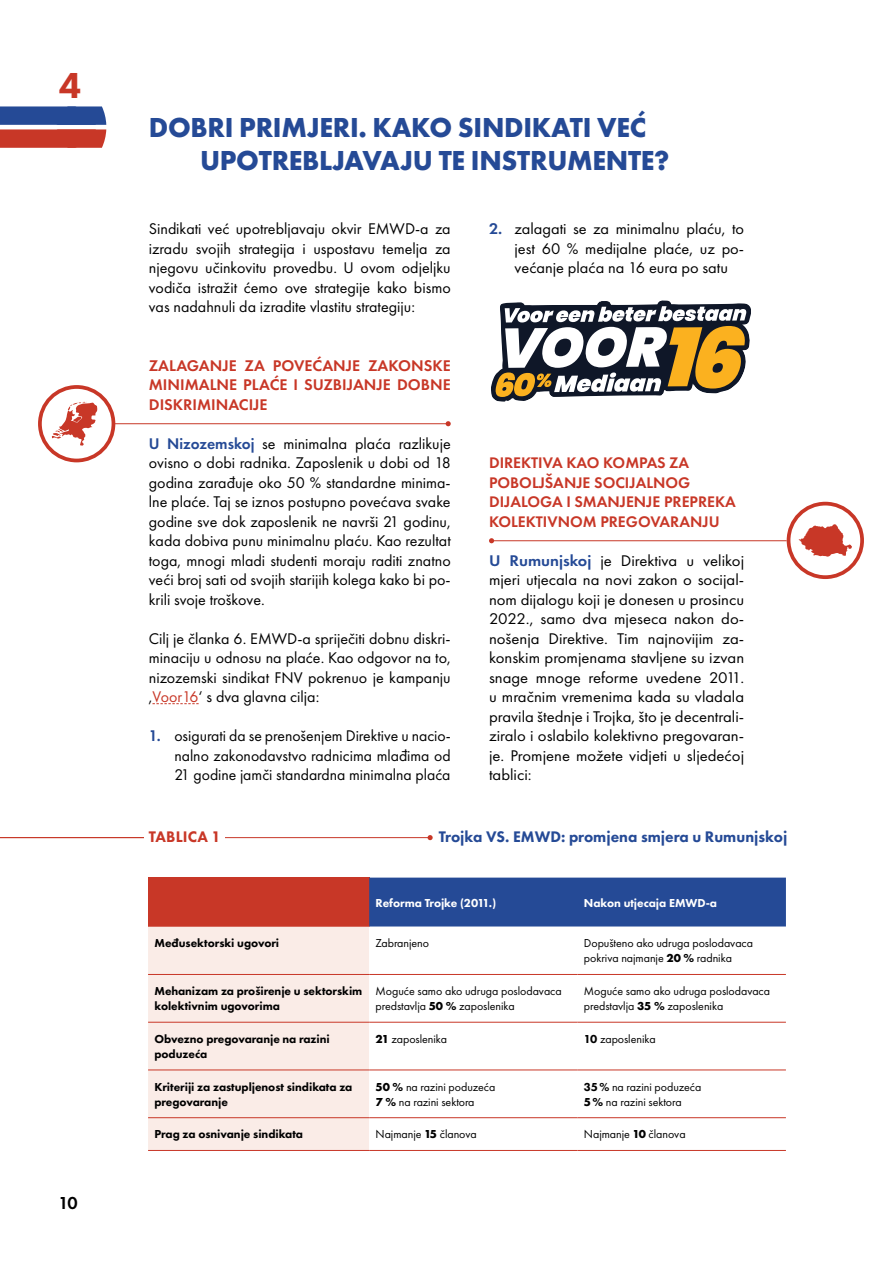
<style>
.page{position:relative;width:893px;height:1263px;background:#fff}
.page>*{position:absolute;margin:0;border:0;box-sizing:border-box;transform-origin:0 0}
.t1{font:800 37.5px "Futura PT";color:#c83727}
.t2{font:700 28.5px/33px "Futura PT";letter-spacing:-.01em;color:#254a96}
.t3{font:600 18px "Futura PT";color:#000}
.t4{font:16.05px/19.5px "Futura PT";color:#000;text-align:justify}
.t5{font:16.05px/19.5px "Futura PT";color:#000;text-align:justify;scale:1.04 1}
.t6{font:600 16.05px/19.5px "Futura PT";color:#c83727;text-align:justify}
.t7{font:600 15.9px/19.5px "Futura PT";color:#c83727}
.t8{font:800 15.9px "Futura PT";color:#254a96}
.t9{font:800 15.9px "Futura PT";letter-spacing:.01em;color:#c83727}
.t10{font:12px/15px "Futura PT";letter-spacing:-.005em;color:#000}
.t11{font:800 12px/15px "Futura PT";letter-spacing:-.005em;color:#000}
.t12{font:800 12px "Futura PT";letter-spacing:-.005em;color:#fff}
.s1{font-weight:600;color:#254a96}
.s2{color:#c83727}
.s3{font-weight:700}
.s4{font-weight:800}
</style>
<div class="page">
<svg style="left:152px;top:703px;width:47px;height:1px"></svg>
<div style="left:38px;top:385px;width:77px;height:77px;border:4px solid #c83727;border-radius:50%"></div>
<hr style="left:113px;top:423px;width:335px;height:1px;background:#c83727">
<svg style="left:446px;top:421px;width:5px;height:5px"></svg>
<svg style="left:52px;top:402px;width:45px;height:44px"></svg>
<svg style="left:491px;top:300px;width:260px;height:102px"></svg>
<hr style="left:492px;top:540px;width:295px;height:1px;background:#c83727">
<svg style="left:489px;top:538px;width:5px;height:5px"></svg>
<div style="left:787px;top:502px;width:77px;height:77px;border:4px solid #c83727;border-radius:50%"></div>
<svg style="left:799px;top:524px;width:53px;height:33px"></svg>
<hr style="left:0;top:837px;width:430px;height:1px;background:#c83727">
<svg style="left:428px;top:835px;width:5px;height:5px"></svg>
<div style="left:145px;top:825px;width:80px;height:21px;background:#fff"></div>
<div style="left:148px;top:878px;width:221px;height:49px;background:#c83727"></div>
<div style="left:369px;top:878px;width:417px;height:49px;background:#254a96"></div>
<div style="left:148px;top:927px;width:221px;height:223px;background:#faece7"></div>
<svg style="left:369px;top:1021px;width:417px;height:98px"></svg>
<hr style="left:148px;top:974px;width:221px;height:1px;background:#c83727">
<hr style="left:369px;top:974px;width:209px;height:1px;background:#c83727">
<hr style="left:578px;top:974px;width:208px;height:1px;background:#c83727">
<hr style="left:148px;top:1022px;width:221px;height:1px;background:#c83727">
<hr style="left:369px;top:1022px;width:209px;height:1px;background:#c83727">
<hr style="left:578px;top:1022px;width:208px;height:1px;background:#c83727">
<hr style="left:148px;top:1070px;width:221px;height:1px;background:#c83727">
<hr style="left:369px;top:1070px;width:209px;height:1px;background:#c83727">
<hr style="left:578px;top:1070px;width:208px;height:1px;background:#c83727">
<hr style="left:148px;top:1117px;width:221px;height:1px;background:#c83727">
<hr style="left:369px;top:1117px;width:209px;height:1px;background:#c83727">
<hr style="left:578px;top:1117px;width:208px;height:1px;background:#c83727">
<hr style="left:148px;top:1150px;width:221px;height:1px;background:#c83727">
<hr style="left:369px;top:1150px;width:209px;height:1px;background:#c83727">
<hr style="left:578px;top:1150px;width:208px;height:1px;background:#c83727">
<svg style="left:0;top:106px;width:106px;height:42px;background:#885973"></svg>
<h1 class="t1" style="left:59px;top:62px;width:24px">4</h1>
<p class="t3" style="left:58px;top:1192px;width:21px">10</p>
<h2 class="t2" style="left:200px;top:110px;width:471px;text-indent:-51px">DOBRI PRIMJERI. KAKO SINDIKATI VEĆ<br>UPOTREBLJAVAJU TE INSTRUMENTE?</h2>
<p class="t4" style="left:149px;top:219px;width:303px">Sindikati već upotrebljavaju okvir EMWD-a za izradu svojih strategija i uspostavu temelja za njegovu učinkovitu provedbu. U ovom odjeljku vodiča istražit ćemo ove strategije kako bismo vas nadahnuli da izradite vlastitu strategiju:</p>
<p class="t6" style="left:149px;top:355px;width:303px">ZALAGANJE ZA POVEĆANJE ZAKONSKE MINIMALNE PLAĆE I SUZBIJANJE DOBNE DISKRIMINACIJE</p>
<p class="t4" style="left:149px;top:433px;width:303px"><span class="s1">U Nizozemskoj</span> se minimalna plaća razlikuje ovisno o dobi radnika. Zaposlenik u dobi od 18 godina zarađuje oko 50 % standardne minima&shy;lne plaće. Taj se iznos postupno povećava svake godine sve dok zaposlenik ne navrši 21 godinu, kada dobiva punu minimalnu plaću. Kao rezultat toga, mnogi mladi studenti moraju raditi znatno veći broj sati od svojih starijih kolega kako bi po&shy;krili svoje troškove.</p>
<p class="t4" style="left:149px;top:628px;width:303px">Cilj je članka 6. EMWD-a spriječiti dobnu diskri&shy;minaciju u odnosu na plaće. Kao odgovor na to, nizozemski sindikat FNV pokrenuo je kampanju ,<span class="s2">Voor16</span>‘ s dva glavna cilja:</p>
<p class="t4" style="left:174px;top:726px;width:278px;text-indent:-26px"><span class="s1">1.</span> osigurati da se prenošenjem Direktive u nacio&shy;nalno zakonodavstvo radnicima mlađima od 21 godine jamči standardna minimalna plaća</p>
<p class="t4" style="left:514px;top:219px;width:231px;text-indent:-26px"><span class="s1">2.</span> zalagati se za minimalnu plaću, to jest 60 % medijalne plaće, uz po&shy;većanje plaća na 16 eura po satu</p>
<p class="t7" style="left:489px;top:453px;width:248px">DIREKTIVA KAO KOMPAS ZA<br>POBOLJŠANJE SOCIJALNOG<br>DIJALOGA I SMANJENJE PREPREKA<br>KOLEKTIVNOM PREGOVARANJU</p>
<p class="t5" style="left:489px;top:550px;width:247px"><span class="s1">U Rumunjskoj</span> je Direktiva u velikoj mjeri utjecala na novi zakon o socijal&shy;nom dijalogu koji je donesen u prosincu 2022., samo dva mjeseca nakon do&shy;nošenja Direktive. Tim najnovijim za&shy;konskim promjenama stavljene su izvan snage mnoge reforme uvedene 2011. u mračnim vremenima kada su vladala pravila štednje i Trojka, što je decentrali&shy;ziralo i oslabilo kolektivno pregovaran&shy;je. Promjene možete vidjeti u sljedećoj tablici:</p>
<p class="t9" style="left:149px;top:827px;width:74px">TABLICA 1</p>
<p class="t8" style="left:439px;top:827px;width:350px">Trojka VS. EMWD: promjena smjera u Rumunjskoj</p>
<p class="t12" style="left:376px;top:895px;width:122px">Reforma Trojke (2011.)</p>
<p class="t12" style="left:584px;top:895px;width:135px">Nakon utjecaja EMWD-a</p>
<p class="t11" style="left:154px;top:936px;width:126px">Međusektorski ugovori</p>
<p class="t10" style="left:376px;top:936px;width:55px">Zabranjeno</p>
<p class="t10" style="left:584px;top:936px;width:171px">Dopušteno ako udruga poslodavaca pokriva najmanje <span class="s3">20 %</span> radnika</p>
<p class="t11" style="left:154px;top:983px;width:209px">Mehanizam za proširenje u sektorskim kolektivnim ugovorima</p>
<p class="t10" style="left:376px;top:983px;width:188px">Moguće samo ako udruga poslodavaca predstavlja <span class="s3">50 %</span> zaposlenika</p>
<p class="t10" style="left:584px;top:983px;width:188px">Moguće samo ako udruga poslodavaca predstavlja <span class="s3">35 %</span> zaposlenika</p>
<p class="t11" style="left:154px;top:1031px;width:177px">Obvezno pregovaranje na razini poduzeća</p>
<p class="t10" style="left:376px;top:1031px;width:73px"><span class="s3">21</span> zaposlenika</p>
<p class="t10" style="left:584px;top:1031px;width:73px"><span class="s4">10</span> zaposlenika</p>
<p class="t11" style="left:154px;top:1079px;width:199px">Kriteriji za zastupljenost sindikata za pregovaranje</p>
<p class="t10" style="left:376px;top:1079px;width:121px"><span class="s3">50 %</span> na razini poduzeća<br><span class="s3">7 %</span> na razini sektora</p>
<p class="t10" style="left:584px;top:1079px;width:119px"><span class="s4">35%</span> na razini poduzeća<br><span class="s3">5%</span> na razini sektora</p>
<p class="t11" style="left:154px;top:1127px;width:150px">Prag za osnivanje sindikata</p>
<p class="t10" style="left:376px;top:1127px;width:103px">Najmanje <span class="s3">15</span> članova</p>
<p class="t10" style="left:584px;top:1127px;width:103px">Najmanje <span class="s3">10</span> članova</p>
</div>
